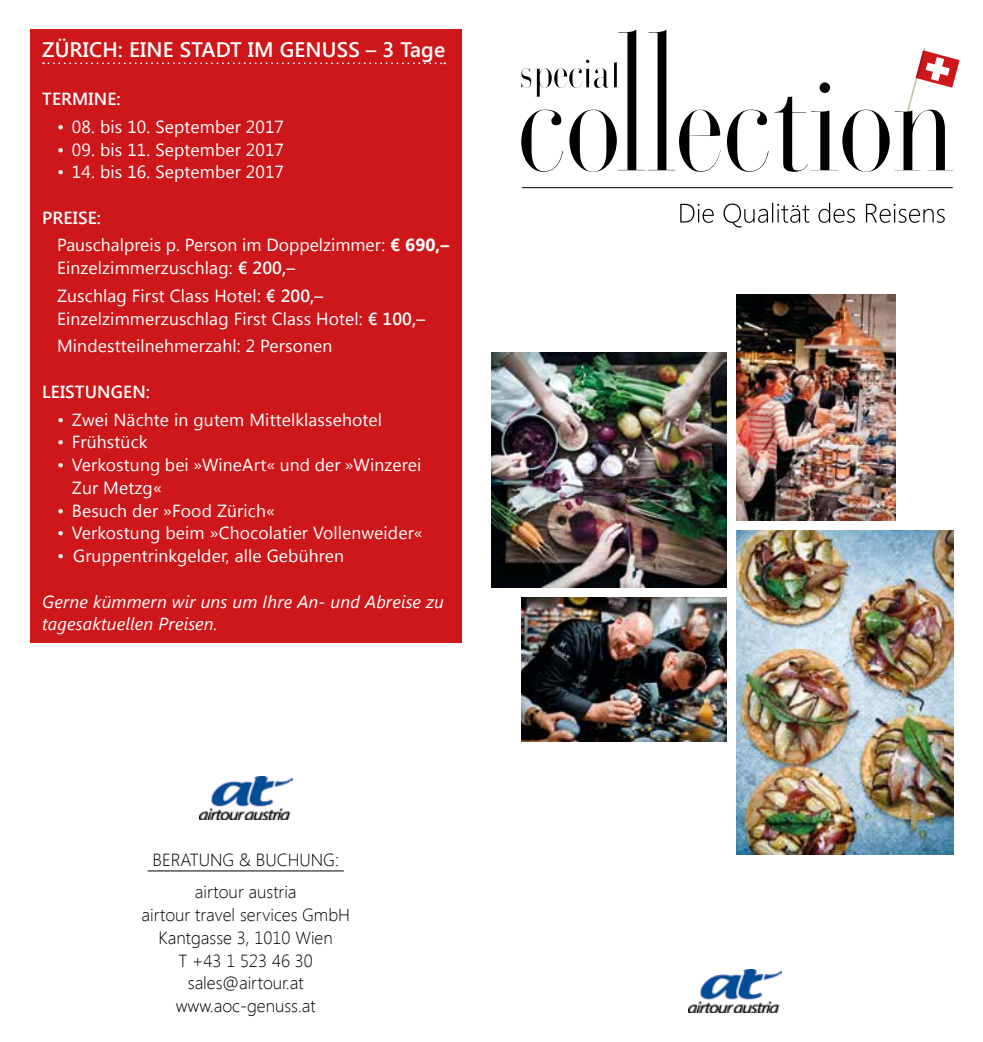
<style>
.page{position:relative;width:983px;height:1042px;background:#fff}
.page>*{position:absolute;margin:0;border:0;box-sizing:border-box;transform-origin:0 0}
.t1{font:600 21px "Segoe UI";letter-spacing:.01em;color:#fff}
.t2{font:17.5px/27.7px "Segoe UI";letter-spacing:.01em;color:#fff}
.t3{font:300 17.5px/22.8px "Segoe UI";color:#000;text-align:center}
.t4{font:italic 17.5px/22.8px "Segoe UI";letter-spacing:.01em;color:#fff}
.t5{font:600 17.5px "Segoe UI";letter-spacing:.01em;color:#fff}
.s1{font-weight:600}
.s2{font-weight:700}
</style>
<div class="page">
<img style="left:491px;top:353px;width:235px;height:235px">
<img style="left:736px;top:295px;width:158px;height:225px">
<img style="left:736px;top:530px;width:216px;height:324px">
<img style="left:521px;top:598px;width:205px;height:144px">
<hr style="left:148px;top:870px;width:196px;height:1px;background:#000">
<img style="left:688px;top:969px;width:93px;height:43px">
<img style="left:199px;top:776px;width:93px;height:43px">
<svg style="left:680px;top:203px;width:264px;height:25px"></svg>
<svg style="left:521px;top:30px;width:199px;height:142px"></svg>
<svg style="left:727px;top:110px;width:41px;height:62px"></svg>
<hr style="left:521px;top:187px;width:431px;height:1px;background:#000">
<div style="left:30px;top:30px;width:431px;height:613px;background:#cd171a"></div>
<svg style="left:43px;top:62px;width:402px;height:2px"></svg>
<svg style="left:774px;top:48px;width:185px;height:124px"></svg>
<p class="t1" style="left:42px;top:35px;width:404px">ZÜRICH: EINE STADT IM GENUSS – 3 Tage</p>
<p class="t5" style="left:42px;top:87px;width:80px">TERMINE:</p>
<p class="t2" style="left:57px;top:112px;width:228px">• 08. bis 10. September 2017</p>
<p class="t2" style="left:57px;top:135px;width:228px">• 09. bis 11. September 2017</p>
<p class="t2" style="left:57px;top:157px;width:228px">• 14. bis 16. September 2017</p>
<p class="t2" style="left:57px;top:203px;width:393px;text-indent:-15px"><span class="s1">PREISE:<br></span>Pauschalpreis p. Person im Doppelzimmer: <span class="s2">€ 690,–</span></p>
<p class="t2" style="left:57px;top:253px;width:268px">Einzelzimmerzuschlag: <span class="s1">€ 200,–<br></span>Zuschlag First Class Hotel: <span class="s1">€ 200,–</span></p>
<p class="t2" style="left:57px;top:304px;width:369px">Einzelzimmerzuschlag First Class Hotel: <span class="s1">€ 100,–<br></span>Mindestteilnehmerzahl: 2 Personen</p>
<p class="t5" style="left:42px;top:379px;width:109px">LEISTUNGEN:</p>
<p class="t2" style="left:57px;top:405px;width:326px">• Zwei Nächte in gutem Mittelklassehotel</p>
<p class="t2" style="left:57px;top:427px;width:92px">• Frühstück</p>
<p class="t2" style="left:72px;top:453px;width:351px;line-height:22.8px;text-indent:-15px">• Verkostung bei »WineArt« und der »Winzerei<br>Zur Metzg«</p>
<p class="t2" style="left:57px;top:496px;width:219px">• Besuch der »Food Zürich«</p>
<p class="t2" style="left:57px;top:518px;width:367px">• Verkostung beim »Chocolatier Vollenweider«</p>
<p class="t2" style="left:57px;top:541px;width:288px">• Gruppentrinkgelder, alle Gebühren</p>
<p class="t4" style="left:42px;top:589px;width:403px">Gerne kümmern wir uns um Ihre An- und Abreise zu tagesaktuellen Preisen.</p>
<p class="t3" style="left:152px;top:842px;width:188px;line-height:32.7px">BERATUNG &amp; BUCHUNG: airtour austria</p>
<p class="t3" style="left:141px;top:903px;width:210px">airtour travel services GmbH<br>Kantgasse 3, 1010 Wien<br>T +43 1 523 46 30 sales@airtour.at www.aoc-genuss.at</p>
</div>
